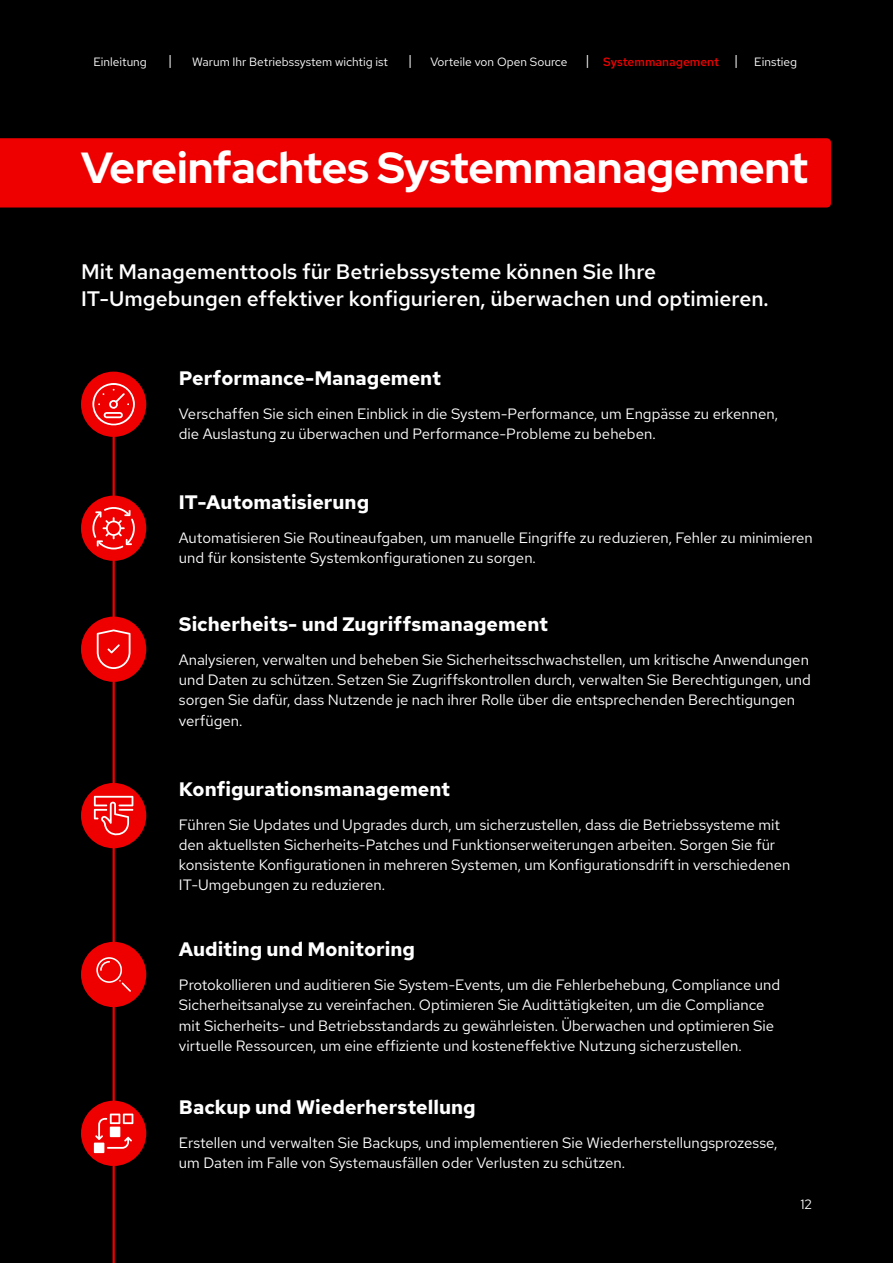
<style>
.page{position:relative;width:893px;height:1263px;background:#000}
.page>*{position:absolute;margin:0;border:0;box-sizing:border-box;transform-origin:0 0}
.t1{font:700 43.5px "Red Hat Display";color:#fff}
.t2{font:500 21px/27px "Red Hat Text";color:#fff}
.t3{font:700 19.5px "Red Hat Text";color:#fff}
.t4{font:15px/20.2px "Red Hat Text";color:#fff}
.t5{font:14.25px "Red Hat Text";color:#fff}
.t6{font:13.5px "Red Hat Text";color:#fff}
.t7{font:12px "Red Hat Text";color:#fff}
.t8{font:500 12px "Red Hat Text";color:#e00}
.s1{font-weight:400;font-size:14.25px;color:#fff}
.s2{font-weight:400;color:#fff}
</style>
<div class="page">
<div style="left:0;top:138px;width:831px;height:69px;background:#e00"></div>
<hr style="left:113px;top:379px;width:2px;height:884px;background:#e00">
<div style="left:81px;top:372px;width:65px;height:65px;background:#e00;border-radius:50%"></div>
<svg style="left:92px;top:378px;width:43px;height:52px"></svg>
<div style="left:81px;top:496px;width:65px;height:65px;background:#e00;border-radius:50%"></div>
<svg style="left:92px;top:505px;width:45px;height:44px"></svg>
<div style="left:81px;top:617px;width:65px;height:65px;background:#e00;border-radius:50%"></div>
<svg style="left:97px;top:629px;width:33px;height:40px"></svg>
<div style="left:81px;top:1101px;width:65px;height:65px;background:#e00;border-radius:50%"></div>
<svg style="left:95px;top:1113px;width:38px;height:36px"></svg>
<div style="left:110px;top:1126px;width:10px;height:11px;background:#fff"></div>
<div style="left:94px;top:1142px;width:10px;height:11px;background:#fff"></div>
<div style="left:81px;top:783px;width:65px;height:65px;background:#e00;border-radius:50%"></div>
<svg style="left:94px;top:796px;width:40px;height:40px"></svg>
<div style="left:81px;top:942px;width:65px;height:65px;background:#e00;border-radius:50%"></div>
<svg style="left:96px;top:957px;width:35px;height:35px"></svg>
<p class="t7" style="left:93px;top:54px;width:55px">Einleitung</p>
<p class="t5" style="left:168px;top:50px;width:6px">|</p>
<p class="t7" style="left:192px;top:54px;width:197px">Warum Ihr Betriebssystem wichtig ist</p>
<p class="t5" style="left:408px;top:50px;width:6px">|</p>
<p class="t7" style="left:430px;top:54px;width:139px">Vorteile von Open Source</p>
<p class="t8" style="left:586px;top:54px;width:213px"><span class="s1">|</span> Systemmanagement <span class="s1">|</span> <span class="s2">Einstieg</span></p>
<h1 class="t1" style="left:81px;top:140px;width:728px">Vereinfachtes Systemmanagement</h1>
<h2 class="t2" style="left:81px;top:258px;width:689px">Mit Managementtools für Betriebssysteme können Sie Ihre<br>IT-Umgebungen effektiver konfigurieren, überwachen und optimieren.</h2>
<h3 class="t3" style="left:179px;top:365px;width:264px">Performance-Management</h3>
<p class="t4" style="left:179px;top:403px;width:601px">Verschaffen Sie sich einen Einblick in die System-Performance, um Engpässe zu erkennen, die Auslastung zu überwachen und Performance-Probleme zu beheben.</p>
<h3 class="t3" style="left:179px;top:489px;width:192px">IT-Automatisierung</h3>
<p class="t4" style="left:179px;top:527px;width:635px">Automatisieren Sie Routineaufgaben, um manuelle Eingriffe zu reduzieren, Fehler zu minimieren und für konsistente Systemkonfigurationen zu sorgen.</p>
<h3 class="t3" style="left:179px;top:611px;width:371px">Sicherheits- und Zugriffsmanagement</h3>
<p class="t4" style="left:179px;top:649px;width:633px">Analysieren, verwalten und beheben Sie Sicherheitsschwachstellen, um kritische Anwendungen und Daten zu schützen. Setzen Sie Zugriffskontrollen durch, verwalten Sie Berechtigungen, und sorgen Sie dafür, dass Nutzende je nach ihrer Rolle über die entsprechenden Berechtigungen verfügen.</p>
<h3 class="t3" style="left:179px;top:776px;width:273px">Konfigurationsmanagement</h3>
<p class="t4" style="left:179px;top:814px;width:613px">Führen Sie Updates und Upgrades durch, um sicherzustellen, dass die Betriebssysteme mit den aktuellsten Sicherheits-Patches und Funktionserweiterungen arbeiten. Sorgen Sie für konsistente Konfigurationen in mehreren Systemen, um Konfigurationsdrift in verschiedenen IT-Umgebungen zu reduzieren.</p>
<h3 class="t3" style="left:179px;top:936px;width:238px">Auditing und Monitoring</h3>
<p class="t4" style="left:179px;top:974px;width:603px">Protokollieren und auditieren Sie System-Events, um die Fehlerbehebung, Compliance und Sicherheitsanalyse zu vereinfachen. Optimieren Sie Audittätigkeiten, um die Compliance mit Sicherheits- und Betriebsstandards zu gewährleisten. Überwachen und optimieren Sie virtuelle Ressourcen, um eine effiziente und kosteneffektive Nutzung sicherzustellen.</p>
<h3 class="t3" style="left:179px;top:1094px;width:298px">Backup und Wiederherstellung</h3>
<p class="t4" style="left:179px;top:1132px;width:600px">Erstellen und verwalten Sie Backups, und implementieren Sie Wiederherstellungsprozesse, um Daten im Falle von Systemausfällen oder Verlusten zu schützen.</p>
<p class="t6" style="left:800px;top:1195px;width:13px">12</p>
</div>
